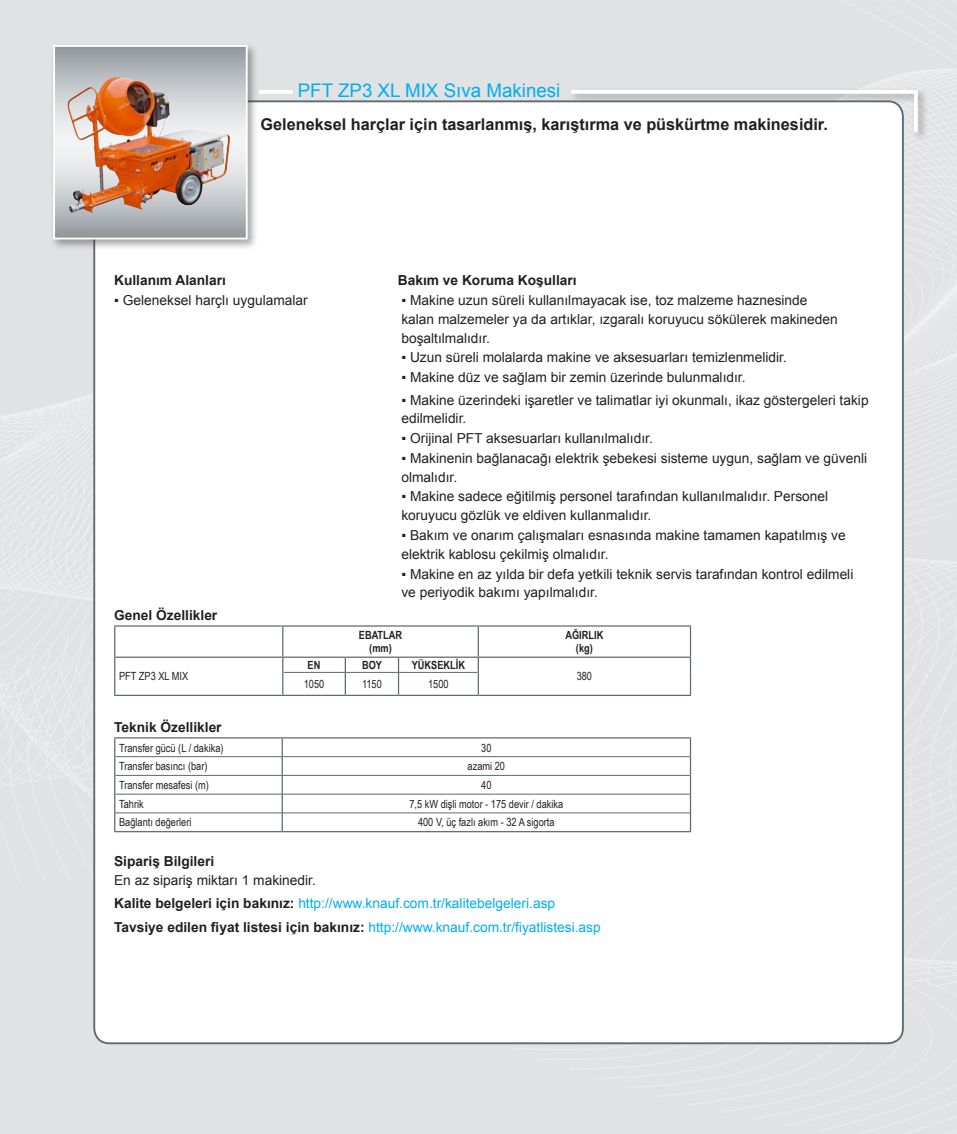
<style>
.page{position:relative;width:957px;height:1134px;background:#e1e2e4}
.page>*{position:absolute;margin:0;border:0;box-sizing:border-box;transform-origin:0 0}
.t1{font:18.75px "Arial";color:#00aeef}
.t2{font:700 16.25px "Arial";color:#231f20}
.t3{font:13.75px/18.8px "Arial";color:#231f20}
.t4{font:13.75px/23.4px "Arial";color:#00aeef}
.t5{font:700 13.75px "Arial";color:#231f20}
.t6{font:11.25px "Arial Narrow";color:#231f20}
.t7{font:700 11.25px/13.5px "Arial Narrow";color:#231f20;text-align:center}
.s1{color:#231f20}
.s2{font-weight:700;color:#231f20}
</style>
<div class="page">
<div style="left:568px;top:86px;width:360px;height:56px;background:#231f20;opacity:.4"></div>
<svg style="left:567px;top:88px;width:352px;height:48px"></svg>
<hr style="left:259px;top:90px;width:33px;height:4px;background:#fff">
<div style="left:94px;top:101px;width:809px;height:942px;background:#fff;border-radius:15px"></div>
<div style="left:50px;top:42px;width:208px;height:208px;background:#231f20;opacity:.4"></div>
<img style="left:56px;top:48px;width:189px;height:188px">
<img style="left:67px;top:77px;width:51px;height:136px">
<div style="left:53px;top:45px;width:195px;height:194px;border:2px solid #fff"></div>
<hr style="left:282px;top:627px;width:1px;height:30px;background:#5f696f">
<hr style="left:478px;top:627px;width:1px;height:30px;background:#5f696f">
<hr style="left:114px;top:657px;width:169px;height:1px;background:#5f696f">
<hr style="left:283px;top:657px;width:62px;height:1px;background:#5f696f">
<hr style="left:345px;top:657px;width:53px;height:1px;background:#5f696f">
<hr style="left:398px;top:657px;width:80px;height:1px;background:#5f696f">
<hr style="left:478px;top:657px;width:213px;height:1px;background:#5f696f">
<svg style="left:282px;top:658px;width:1px;height:37px"></svg>
<svg style="left:345px;top:658px;width:1px;height:37px"></svg>
<svg style="left:398px;top:658px;width:1px;height:37px"></svg>
<svg style="left:478px;top:658px;width:1px;height:37px"></svg>
<hr style="left:283px;top:672px;width:62px;height:1px;background:#5f696f">
<hr style="left:345px;top:672px;width:53px;height:1px;background:#5f696f">
<hr style="left:398px;top:672px;width:80px;height:1px;background:#5f696f">
<hr style="left:114px;top:627px;width:1px;height:30px;background:#5f696f">
<hr style="left:114px;top:625px;width:169px;height:2px;background:#5f696f">
<hr style="left:283px;top:625px;width:62px;height:2px;background:#5f696f">
<hr style="left:345px;top:625px;width:53px;height:2px;background:#5f696f">
<hr style="left:398px;top:625px;width:80px;height:2px;background:#5f696f">
<hr style="left:478px;top:625px;width:213px;height:2px;background:#5f696f">
<hr style="left:690px;top:627px;width:1px;height:30px;background:#5f696f">
<svg style="left:114px;top:658px;width:1px;height:37px"></svg>
<svg style="left:690px;top:658px;width:1px;height:37px"></svg>
<hr style="left:114px;top:695px;width:169px;height:1px;background:#5f696f">
<hr style="left:283px;top:695px;width:62px;height:1px;background:#5f696f">
<hr style="left:345px;top:695px;width:53px;height:1px;background:#5f696f">
<hr style="left:398px;top:695px;width:80px;height:1px;background:#5f696f">
<hr style="left:478px;top:695px;width:213px;height:1px;background:#5f696f">
<svg style="left:282px;top:738px;width:1px;height:93px"></svg>
<hr style="left:114px;top:831px;width:168px;height:1px;background:#5f696f">
<hr style="left:282px;top:831px;width:409px;height:1px;background:#5f696f">
<hr style="left:115px;top:756px;width:167px;height:1px;background:#5f696f">
<hr style="left:282px;top:756px;width:408px;height:1px;background:#5f696f">
<hr style="left:115px;top:775px;width:167px;height:1px;background:#5f696f">
<hr style="left:282px;top:775px;width:408px;height:1px;background:#5f696f">
<hr style="left:115px;top:794px;width:167px;height:1px;background:#5f696f">
<hr style="left:282px;top:794px;width:408px;height:1px;background:#5f696f">
<hr style="left:115px;top:813px;width:167px;height:1px;background:#5f696f">
<hr style="left:282px;top:813px;width:408px;height:1px;background:#5f696f">
<hr style="left:114px;top:737px;width:168px;height:1px;background:#5f696f">
<hr style="left:282px;top:737px;width:409px;height:1px;background:#5f696f">
<svg style="left:114px;top:738px;width:1px;height:93px"></svg>
<svg style="left:690px;top:738px;width:1px;height:93px"></svg>
<h1 class="t1" style="left:298px;top:78px;width:264px">PFT ZP3 XL MIX Sıva Makinesi</h1>
<p class="t2" style="left:260px;top:114px;width:569px">Geleneksel harçlar için tasarlanmış, karıştırma ve püskürtme makinesidir.</p>
<p class="t5" style="left:114px;top:271px;width:113px">Kullanım Alanları</p>
<p class="t3" style="left:114px;top:291px;width:195px">▪ Geleneksel harçlı uygulamalar</p>
<p class="t5" style="left:114px;top:606px;width:105px">Genel Özellikler</p>
<p class="t5" style="left:398px;top:271px;width:180px">Bakım ve Koruma Koşulları</p>
<p class="t3" style="left:401px;top:291px;width:438px">▪ Makine uzun süreli kullanılmayacak ise, toz malzeme haznesinde kalan malzemeler ya da artıklar, ızgaralı koruyucu sökülerek makineden boşaltılmalıdır.</p>
<p class="t3" style="left:401px;top:348px;width:387px">▪ Uzun süreli molalarda makine ve aksesuarları temizlenmelidir.</p>
<p class="t3" style="left:401px;top:368px;width:346px">▪ Makine düz ve sağlam bir zemin üzerinde bulunmalıdır.</p>
<p class="t3" style="left:401px;top:390px;width:469px">▪ Makine üzerindeki işaretler ve talimatlar iyi okunmalı, ikaz göstergeleri takip edilmelidir.</p>
<p class="t3" style="left:401px;top:429px;width:253px">▪ Orijinal PFT aksesuarları kullanılmalıdır.</p>
<p class="t3" style="left:401px;top:449px;width:467px">▪ Makinenin bağlanacağı elektrik şebekesi sisteme uygun, sağlam ve güvenli olmalıdır.</p>
<p class="t3" style="left:401px;top:487px;width:428px">▪ Makine sadece eğitilmiş personel tarafından kullanılmalıdır. Personel koruyucu gözlük ve eldiven kullanmalıdır.</p>
<p class="t3" style="left:401px;top:526px;width:446px">▪ Bakım ve onarım çalışmaları esnasında makine tamamen kapatılmış ve elektrik kablosu çekilmiş olmalıdır.</p>
<p class="t3" style="left:401px;top:564px;width:453px">▪ Makine en az yılda bir defa yetkili teknik servis tarafından kontrol edilmeli ve periyodik bakımı yapılmalıdır.</p>
<p class="t7" style="left:359px;top:628px;width:45px">EBATLAR (mm)</p>
<p class="t7" style="left:565px;top:628px;width:39px">AĞIRLIK (kg)</p>
<p class="t6" style="left:119px;top:668px;width:71px">PFT ZP3 XL MIX</p>
<p class="t7" style="left:308px;top:658px;width:14px">EN</p>
<p class="t7" style="left:362px;top:658px;width:21px">BOY</p>
<p class="t7" style="left:412px;top:658px;width:55px">YÜKSEKLİK</p>
<p class="t6" style="left:304px;top:675px;width:22px">1050</p>
<p class="t6" style="left:362px;top:675px;width:21px">1150</p>
<p class="t6" style="left:428px;top:675px;width:22px">1500</p>
<p class="t6" style="left:577px;top:668px;width:17px">380</p>
<p class="t5" style="left:114px;top:718px;width:109px">Teknik Özellikler</p>
<p class="t6" style="left:119px;top:739px;width:106px">Transfer gücü (L / dakika)</p>
<p class="t6" style="left:481px;top:739px;width:12px">30</p>
<p class="t6" style="left:119px;top:758px;width:90px">Transfer basıncı (bar)</p>
<p class="t6" style="left:467px;top:758px;width:39px">azami 20</p>
<p class="t6" style="left:119px;top:777px;width:91px">Transfer mesafesi (m)</p>
<p class="t6" style="left:481px;top:777px;width:12px">40</p>
<p class="t6" style="left:119px;top:795px;width:26px">Tahrik</p>
<p class="t6" style="left:409px;top:795px;width:155px">7,5 kW dişli motor - 175 devir / dakika</p>
<p class="t6" style="left:119px;top:814px;width:74px">Bağlantı değerleri</p>
<p class="t6" style="left:418px;top:814px;width:138px">400 V, üç fazlı akım - 32 A sigorta</p>
<p class="t5" style="left:114px;top:852px;width:102px">Sipariş Bilgileri</p>
<p class="t4" style="left:114px;top:868px;width:488px"><span class="s1">En az sipariş miktarı 1 makinedir.<br></span><span class="s2">Kalite belgeleri için bakınız:</span> http://www.knauf.com.tr/kalitebelgeleri.asp<br><span class="s2">Tavsiye edilen fiyat listesi için bakınız:</span> http://www.knauf.com.tr/fiyatlistesi.asp</p>
</div>
